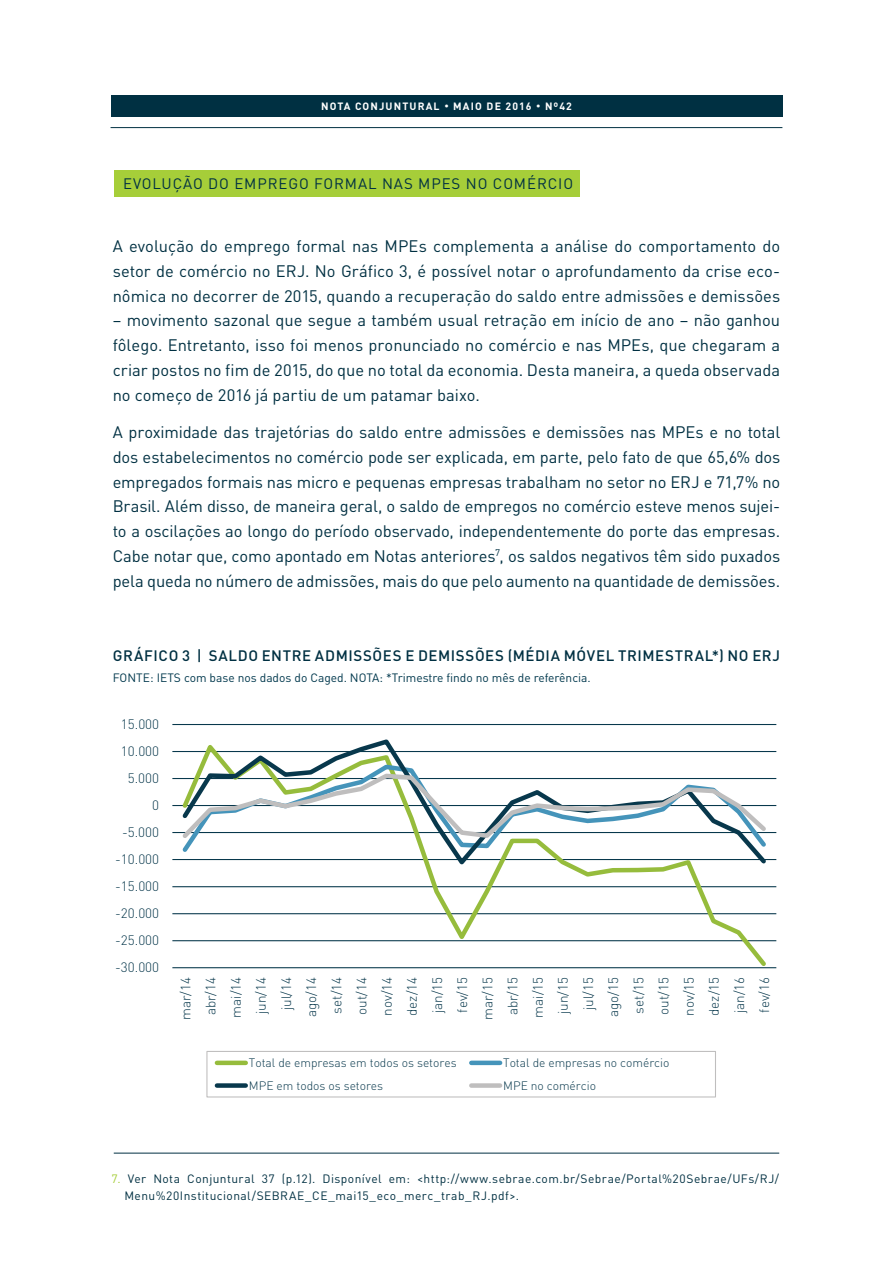
<style>
.page{position:relative;width:893px;height:1263px;background:#fff}
.page>*{position:absolute;margin:0;border:0;box-sizing:border-box;transform-origin:0 0}
.t1{font:16.5px/24.8px "DIN Pro";color:#003042;text-align:justify}
.t2{font:500 15px "DIN Pro";letter-spacing:.04em;color:#003042}
.t3{font:15px "DIN Pro";letter-spacing:.06em;color:#003042}
.t4{font:300 13.5px/25.2px "DIN Pro";color:#08384c;text-align:right}
.t5{font:12px/16.5px "DIN Pro";letter-spacing:.035em;color:#003042}
.t6{font:300 12px "DIN Pro";color:#08384c}
.t7{font:12px "DIN Pro";color:#00384d}
.t8{font:700 10.5px "DIN Pro";letter-spacing:.11em;color:#fff}
.s1{font-size:9px}
.s2{color:#a6ce39}
</style>
<div class="page">
<hr style="left:111px;top:127px;width:671px;height:1px;background:#003042">
<div style="left:111px;top:95px;width:671px;height:22px;background:#003042"></div>
<div style="left:114px;top:170px;width:466px;height:27px;background:#a6ce39"></div>
<hr style="left:114px;top:1153px;width:665px;height:1px;background:#003042">
<hr style="left:172px;top:967px;width:604px;height:1px;background:#08384c">
<hr style="left:172px;top:940px;width:604px;height:1px;background:#08384c">
<hr style="left:172px;top:913px;width:604px;height:1px;background:#08384c">
<hr style="left:172px;top:886px;width:604px;height:1px;background:#08384c">
<hr style="left:172px;top:859px;width:604px;height:1px;background:#08384c">
<hr style="left:172px;top:832px;width:604px;height:1px;background:#08384c">
<hr style="left:172px;top:805px;width:604px;height:1px;background:#08384c">
<hr style="left:172px;top:778px;width:604px;height:1px;background:#08384c">
<hr style="left:172px;top:751px;width:604px;height:1px;background:#08384c">
<hr style="left:172px;top:724px;width:604px;height:1px;background:#08384c">
<svg style="left:179px;top:869px;width:591px;height:100px"></svg>
<svg style="left:179px;top:739px;width:591px;height:130px"></svg>
<svg style="left:179px;top:771px;width:591px;height:71px"></svg>
<div style="left:206px;top:1051px;width:510px;height:46px;border:1px solid #bfbebe"></div>
<div style="left:217px;top:1060px;width:29px;height:5px;background:#96bc3c"></div>
<div style="left:471px;top:1060px;width:29px;height:5px;background:#4594ba"></div>
<div style="left:217px;top:1083px;width:29px;height:5px;background:#08384c"></div>
<div style="left:471px;top:1083px;width:29px;height:5px;background:#bfbebe"></div>
<p class="t8" style="left:321px;top:99px;width:252px">NOTA CONJUNTURAL <span class="s1">•</span> MAIO DE 2016 <span class="s1">•</span> Nº42</p>
<p class="t3" style="left:123px;top:173px;width:451px">EVOLUÇÃO DO EMPREGO FORMAL NAS MPEs NO COMÉRCIO</p>
<p class="t1" style="left:113px;top:233px;width:669px">A evolução do emprego formal nas MPEs complementa a análise do comportamento do setor de comércio no ERJ. No Gráfico 3, é possível notar o aprofundamento da crise eco&shy;nômica no decorrer de 2015, quando a recuperação do saldo entre admissões e demissões</p>
<p class="t1" style="left:113px;top:307px;width:669px">– movimento sazonal que segue a também usual retração em início de ano – não ganhou fôlego. Entretanto, isso foi menos pronunciado no comércio e nas MPEs, que chegaram a criar postos no fim de 2015, do que no total da economia. Desta maneira, a queda observada no começo de 2016 já partiu de um patamar baixo.</p>
<p class="t1" style="left:113px;top:419px;width:669px">A proximidade das trajetórias do saldo entre admissões e demissões nas MPEs e no total dos estabelecimentos no comércio pode ser explicada, em parte, pelo fato de que 65,6% dos empregados formais nas micro e pequenas empresas trabalham no setor no ERJ e 71,7% no Brasil. Além disso, de maneira geral, o saldo de empregos no comércio esteve menos sujei&shy;to a oscilações ao longo do período observado, independentemente do porte das empresas.<br>Cabe notar que, como apontado em Notas anteriores<sup>7</sup>, os saldos negativos têm sido puxados pela queda no número de admissões, mais do que pelo aumento na quantidade de demissões.</p>
<p class="t2" style="left:113px;top:646px;width:107px">GRÁFICO 3 | SALD</p>
<p class="t2" style="left:248px;top:646px;width:523px">O ENTRE ADMISSÕES E DEMISSÕES (MÉDIA MÓVEL TRIMESTRAL*) NO ERJ</p>
<p class="t7" style="left:113px;top:670px;width:16px">Fonte</p>
<p class="t7" style="left:150px;top:670px;width:442px">: IETS com base nos dados do Caged. NOTA: *Trimestre findo no mês de referência.</p>
<p class="t4" style="left:121px;top:711px;width:40px">15.000</p>
<p class="t4" style="left:121px;top:738px;width:40px">10.000</p>
<p class="t4" style="left:128px;top:765px;width:33px">5.000</p>
<p class="t4" style="left:152px;top:792px;width:8px">0</p>
<p class="t4" style="left:122px;top:819px;width:38px">-5.000</p>
<p class="t4" style="left:115px;top:846px;width:46px">-10.000</p>
<p class="t4" style="left:115px;top:873px;width:46px">-15.000</p>
<p class="t4" style="left:115px;top:900px;width:46px">-20.000</p>
<p class="t4" style="left:115px;top:927px;width:46px">-25.000</p>
<p class="t4" style="left:115px;top:954px;width:46px">-30.000</p>
<p class="t4" style="left:172px;top:1020px;width:44px;rotate:-90deg">mar/14 abr/14 mai/14 jun/14 jul/14 ago/14 set/14 out/14 nov/14 dez/14 jan/15 fev/15 mar/15 abr/15 mai/15 jun/15 jul/15 ago/15 set/15 out/15 nov/15 dez/15 jan/16 fev/16</p>
<p class="t6" style="left:249px;top:1054px;width:209px">Total de empresas em todos os setores</p>
<p class="t6" style="left:503px;top:1054px;width:168px">Total de empresas no comércio</p>
<p class="t6" style="left:249px;top:1077px;width:136px">MPE em todos os setores</p>
<p class="t6" style="left:503px;top:1077px;width:94px">MPE no comércio</p>
<p class="t5" style="left:124px;top:1170px;width:656px;text-indent:-13px"><span class="s2">7.</span> Ver Nota Conjuntural 37 (p.12). Disponível em: &lt;http://www.sebrae.com.br/Sebrae/Portal%20Sebrae/UFs/RJ/<br>Menu%20Institucional/SEBRAE_CE_mai15_eco_merc_trab_RJ.pdf&gt;.</p>
</div>
